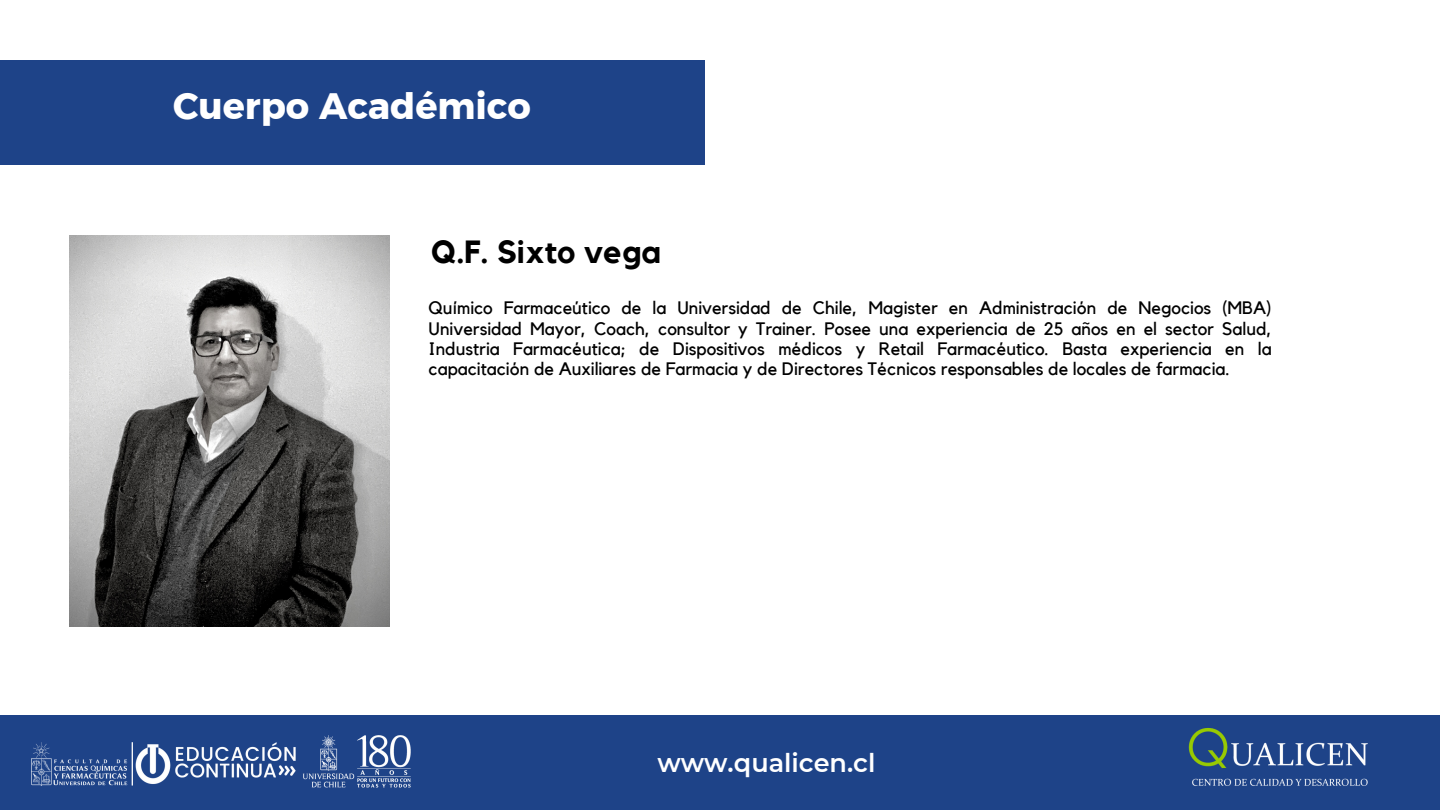
<style>
.page{position:relative;width:1440px;height:810px;background:#fff}
.page>*{position:absolute;margin:0;border:0;box-sizing:border-box;transform-origin:0 0}
.t1{font:36.7px "Kief Montaser Bold";color:#fff}
.t2{font:700 32px "Kollektif";color:#000}
.t3{font:600 25.5px "Montserrat";color:#fff}
.t4{font:23px "Kief Montaser Medium";color:#fff}
.t5{font:18px/20.2px "Kollektif";color:#000;text-align:justify}
</style>
<div class="page">
<div style="left:0;top:60px;width:704px;height:104px;background:#1e4388"></div>
<div style="left:0;top:715px;width:1440px;height:95px;background:#1e4388"></div>
<img style="left:69px;top:235px;width:321px;height:392px">
<img style="left:32px;top:742px;width:231px;height:44px">
<img style="left:263px;top:735px;width:148px;height:53px">
<img style="left:1188px;top:728px;width:180px;height:58px">
<p class="t1" style="left:173px;top:83px;width:359px">Cuerpo Académico</p>
<p class="t2" style="left:431px;top:237px;width:231px">Q.F. Sixto vega</p>
<h3 class="t5" style="left:429px;top:299px;width:845px">Químico Farmaceútico de la Universidad de Chile, Magister en Administración de Negocios (MBA)<br>Universidad Mayor, Coach, consultor y Trainer. Posee una experiencia de 25 años en el sector Salud, Industria Farmacéutica; de Dispositivos médicos y Retail Farmacéutico. Basta experiencia en la capacitación de Auxiliares de Farmacia y de Directores Técnicos responsables de locales de farmacia.</h3>
<p class="t3" style="left:657px;top:747px;width:220px">www.qualicen.cl</p>
<h2 class="t4" style="left:567px;top:758px;width:307px">www.postgradoquimica.cl</h2>
</div>
